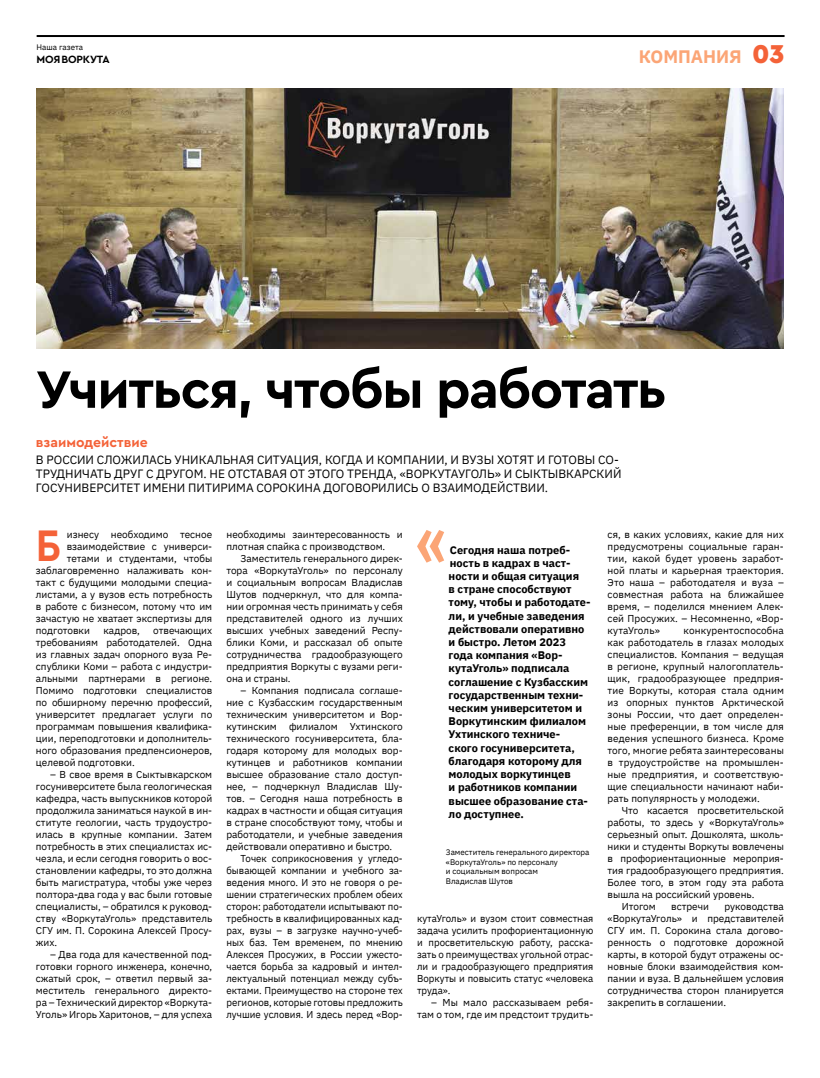
<style>
.page{position:relative;width:820px;height:1078px;background:#fff}
.page>*{position:absolute;margin:0;border:0;box-sizing:border-box;transform-origin:0 0}
.t1{font:700 55px "Cera Pro";letter-spacing:-.03em;color:#000}
.t2{font:700 46.2px "Cera Pro";color:#f46238;scale:.9 1}
.t3{font:900 27px "Cera Pro";color:#f46238}
.t4{font:700 18px "IBM Plex Sans";color:#fba576}
.t5{font:700 14px "Cera Pro";color:#f46238}
.t6{font:12px/14.4px "IBM Plex Sans";color:#000}
.t7{font:700 11px/13.2px "IBM Plex Sans";color:#000}
.t8{font:700 11px "Cera Pro";letter-spacing:-.02em;color:#000}
.t9{font:10px/12px "IBM Plex Sans";color:#000;text-align:justify}
.t10{font:8px/9.6px "IBM Plex Sans";color:#000}
</style>
<div class="page">
<svg style="left:417px;top:530px;width:27px;height:32px"></svg>
<hr style="left:37px;top:35px;width:747px;height:2px;background:#000">
<img style="left:36px;top:88px;width:747px;height:261px">
<p class="t10" style="left:37px;top:42px;width:48px">Наша газета</p>
<p class="t8" style="left:37px;top:52px;width:74px">МОЯВОРКУТА</p>
<h3 class="t3" style="left:751px;top:36px;width:34px">03</h3>
<h3 class="t4" style="left:638px;top:42px;width:104px">КОМПАНИЯ</h3>
<h1 class="t1" style="left:36px;top:352px;width:631px">Учиться, чтобы работать</h1>
<h3 class="t5" style="left:36px;top:433px;width:113px">взаимодействие</h3>
<p class="t6" style="left:36px;top:451px;width:587px">В РОССИИ СЛОЖИЛАСЬ УНИКАЛЬНАЯ СИТУАЦИЯ, КОГДА И КОМПАНИИ, И ВУЗЫ ХОТЯТ И ГОТОВЫ СО-<br>ТРУДНИЧАТЬ ДРУГ С ДРУГОМ. НЕ ОТСТАВАЯ ОТ ЭТОГО ТРЕНДА, «ВОРКУТАУГОЛЬ» И СЫКТЫВКАРСКИЙ<br>ГОСУНИВЕРСИТЕТ ИМЕНИ ПИТИРИМА СОРОКИНА ДОГОВОРИЛИСЬ О ВЗАИМОДЕЙСТВИИ.</p>
<p class="t9" style="left:67px;top:527px;width:147px">изнесу необходимо тесное</p>
<p class="t9" style="left:67px;top:539px;width:147px">взаимодействие с универси-</p>
<p class="t9" style="left:67px;top:551px;width:147px">тетами и студентами, чтобы</p>
<p class="t9" style="left:36px;top:563px;width:178px">заблаговременно налаживать кон-</p>
<p class="t9" style="left:36px;top:575px;width:178px">такт с будущими молодыми специа-</p>
<p class="t9" style="left:36px;top:587px;width:178px">листами, а у вузов есть потребность</p>
<p class="t9" style="left:36px;top:599px;width:178px">в работе с бизнесом, потому что им</p>
<p class="t9" style="left:36px;top:611px;width:178px">зачастую не хватает экспертизы для</p>
<p class="t9" style="left:36px;top:623px;width:56px">подготовки</p>
<p class="t9" style="left:103px;top:623px;width:38px">кадров,</p>
<h2 class="t2" style="left:36px;top:515px;width:29px">Б</h2>
<p class="t9" style="left:36px;top:623px;width:178px;text-indent:117px">отвечающих требованиям работодателей. Одна из главных задач опорного вуза Ре&shy;спублики Коми – работа с индустри&shy;альными партнерами в регионе.<br>Помимо подготовки специалистов по обширному перечню профессий, университет предлагает услуги по программам повышения квалифика&shy;ции, переподготовки и дополнитель&shy;ного образования предпенсионеров, целевой подготовки.</p>
<p class="t9" style="left:36px;top:767px;width:178px;text-indent:14px">– В свое время в Сыктывкарском госуниверситете была геологическая кафедра, часть выпускников которой продолжила заниматься наукой в ин&shy;ституте геологии, часть трудоустро&shy;илась в крупные компании. Затем потребность в этих специалистах ис&shy;чезла, и если сегодня говорить о вос&shy;становлении кафедры, то это должна быть магистратура, чтобы уже через полтора-два года у вас были готовые специалисты, – обратился к руковод&shy;ству «ВоркутаУголь» представитель СГУ им. П. Сорокина Алексей Просу&shy;жих.</p>
<p class="t9" style="left:36px;top:947px;width:178px;text-indent:14px">– Два года для качественной под&shy;готовки горного инженера, конечно, сжатый срок, – ответил первый за&shy;меститель генерального директо&shy;ра – Технический директор «Воркута-Уголь» Игорь Харитонов, – для успеха</p>
<p class="t9" style="left:226px;top:527px;width:178px">необходимы заинтересованность и плотная спайка с производством.</p>
<p class="t9" style="left:226px;top:551px;width:178px;text-indent:14px">Заместитель генерального дирек&shy;тора «ВоркутаУголь» по персоналу и социальным вопросам Владислав Шутов подчеркнул, что для компа&shy;нии огромная честь принимать у себя представителей одного из лучших высших учебных заведений Респу&shy;блики Коми, и рассказал об опыте сотрудничества градообразующего предприятия Воркуты с вузами реги&shy;она и страны.</p>
<p class="t9" style="left:226px;top:683px;width:178px;text-indent:14px">– Компания подписала соглаше&shy;ние с Кузбасским государственным техническим университетом и Вор&shy;кутинским филиалом Ухтинского технического госуниверситета, бла&shy;годаря которому для молодых вор&shy;кутинцев и работников компании высшее образование стало доступ&shy;нее, – подчеркнул Владислав Шу&shy;тов. – Сегодня наша потребность в кадрах в частности и общая ситуация в стране способствуют тому, чтобы и работодатели, и учебные заведения действовали оперативно и быстро.</p>
<p class="t9" style="left:226px;top:851px;width:178px;text-indent:14px">Точек соприкосновения у угледо&shy;бывающей компании и учебного за&shy;ведения много. И это не говоря о ре&shy;шении стратегических проблем обеих сторон: работодатели испытывают по&shy;требность в квалифицированных кад&shy;рах, вузы – в загрузке научно-учеб&shy;ных баз. Тем временем, по мнению Алексея Просужих, в России ужесто&shy;чается борьба за кадровый и интел&shy;лектуальный потенциал между субъ&shy;ектами. Преимущество на стороне тех регионов, которые готовы предложить лучшие условия. И здесь перед «Вор-</p>
<p class="t7" style="left:448px;top:542px;width:143px">Сегодня наша потреб&shy;ность в кадрах в част&shy;ности и общая ситуация<br>в стране способствуют тому, чтобы и работодате&shy;ли, и учебные заведения действовали оперативно и быстро. Летом 2023 года компания «Вор&shy;кутаУголь» подписала соглашение с Кузбасским государственным техни&shy;ческим университетом и<br>Воркутинским филиалом<br>Ухтинского техниче&shy;ского госуниверситета, благодаря которому для молодых воркутинцев<br>и работников компании высшее образование ста&shy;ло доступнее.</p>
<p class="t10" style="left:445px;top:846px;width:145px">Заместитель генерального директора «ВоркутаУголь» по персоналу<br>и социальным вопросам<br>Владислав Шутов</p>
<p class="t9" style="left:417px;top:911px;width:178px">кутаУголь» и вузом стоит совместная задача усилить профориентационную и просветительскую работу, расска&shy;зать о преимуществах угольной отрас&shy;ли и градообразующего предприятия Воркуты и повысить статус «человека труда».</p>
<p class="t9" style="left:417px;top:995px;width:178px;text-align:right">– Мы мало рассказываем ребя&shy;там о том, где им предстоит трудить-</p>
<p class="t9" style="left:607px;top:527px;width:178px">ся, в каких условиях, какие для них предусмотрены социальные гаран&shy;тии, какой будет уровень заработ&shy;ной платы и карьерная траектория.<br>Это наша – работодателя и вуза – совместная работа на ближайшее время, – поделился мнением Алек&shy;сей Просужих. – Несомненно, «Вор&shy;кутаУголь»</p>
<p class="t9" style="left:607px;top:623px;width:178px;text-indent:76px">конкурентоспособна как работодатель в глазах молодых специалистов. Компания – ведущая в регионе, крупный налогоплатель&shy;щик, градообразующее предприя&shy;тие Воркуты, которая стала одним из опорных пунктов Арктической зоны России, что дает определен&shy;ные преференции, в том числе для ведения успешного бизнеса. Кроме того, многие ребята заинтересованы в трудоустройстве на промышлен&shy;ные предприятия, и соответствую&shy;щие специальности начинают наби&shy;рать популярность у молодежи.</p>
<p class="t9" style="left:621px;top:803px;width:164px">Что касается просветительской</p>
<p class="t9" style="left:607px;top:815px;width:178px">работы, то здесь у «ВоркутаУголь»</p>
<p class="t9" style="left:607px;top:827px;width:178px">серьезный опыт. Дошколята, школь-</p>
<p class="t9" style="left:607px;top:839px;width:178px">ники и студенты Воркуты вовлечены</p>
<p class="t9" style="left:607px;top:851px;width:178px">в профориентационные мероприя-</p>
<p class="t9" style="left:607px;top:863px;width:178px">тия градообразующего предприятия.</p>
<p class="t9" style="left:607px;top:875px;width:178px">Более того, в этом году эта работа</p>
<p class="t9" style="left:607px;top:887px;width:148px">вышла на российский уровень.</p>
<p class="t9" style="left:621px;top:899px;width:35px">Итогом</p>
<p class="t9" style="left:670px;top:899px;width:39px">встречи</p>
<p class="t9" style="left:607px;top:899px;width:178px;text-indent:117px">руководства «ВоркутаУголь» и представителей СГУ им. П. Сорокина стала догово&shy;ренность о подготовке дорожной карты, в которой будут отражены ос&shy;новные блоки взаимодействия ком&shy;пании и вуза. В дальнейшем условия сотрудничества сторон планируется закрепить в соглашении.</p>
</div>
